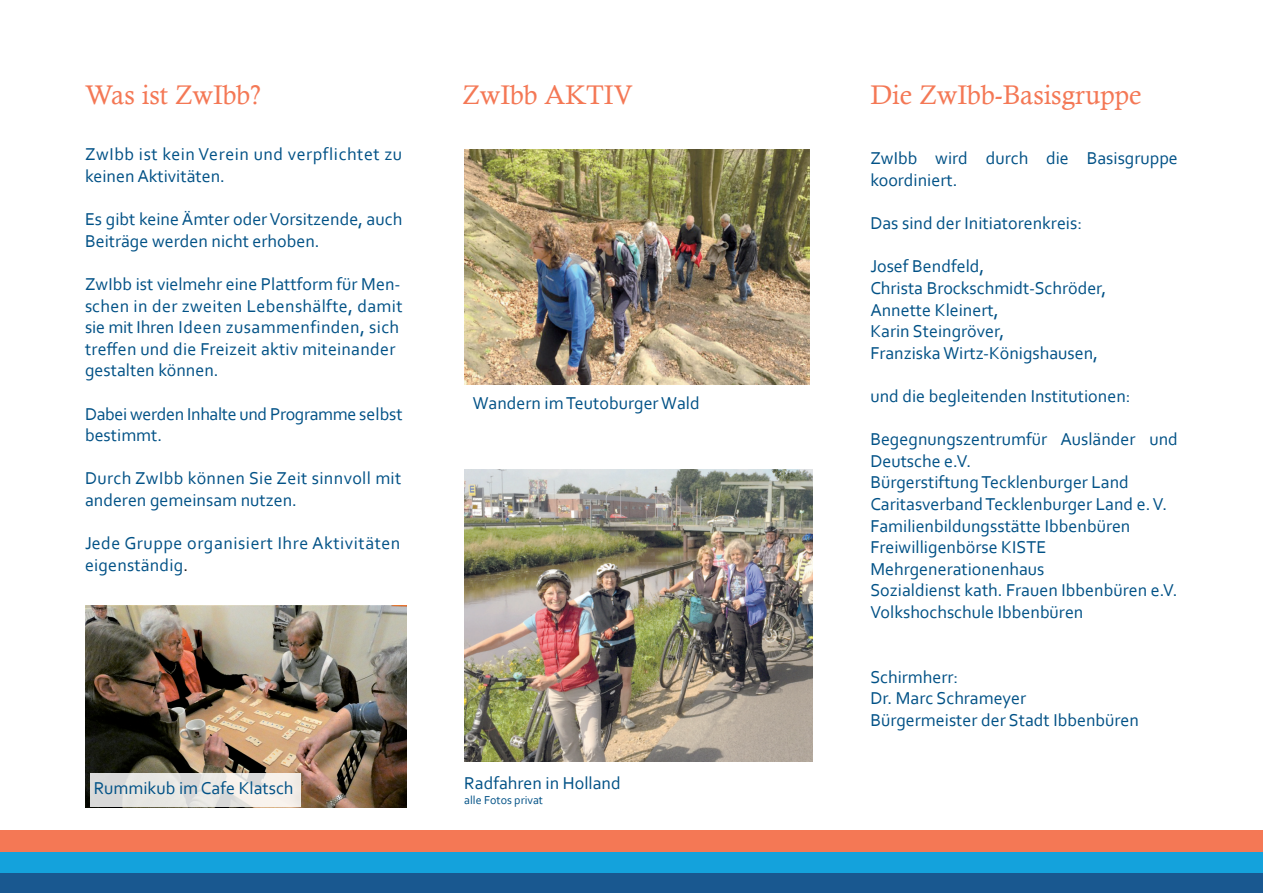
<style>
.page{position:relative;width:1263px;height:893px;background:#fff}
.page>*{position:absolute;margin:0;border:0;box-sizing:border-box;transform-origin:0 0}
.t1{font:27px "Calisto";color:#f47855}
.t2{font:18px/21.6px "Corbel";color:#005186}
.t3{font:18px/21.6px "Corbel";letter-spacing:.03em;color:#005186}
.t4{font:18px/21.6px "Corbel";letter-spacing:.02em;color:#005186}
.t5{font:18px/21.6px "Corbel";letter-spacing:-.02em;color:#005186}
.t6{font:12px "Corbel";color:#005186}
.s1{color:#231f20}
</style>
<div class="page">
<div style="left:0;top:873px;width:1263px;height:20px;background:#195890"></div>
<div style="left:0;top:851px;width:1263px;height:22px;background:#14a2dc"></div>
<div style="left:0;top:830px;width:1263px;height:21px;background:#f47855"></div>
<img style="left:85px;top:605px;width:322px;height:203px">
<img style="left:464px;top:470px;width:348px;height:291px">
<img style="left:464px;top:149px;width:345px;height:235px">
<svg style="left:90px;top:774px;width:210px;height:33px;background:#e7e5e2"></svg>
<h1 class="t1" style="left:85px;top:79px;width:177px">Was ist ZwIbb?</h1>
<h1 class="t1" style="left:462px;top:79px;width:172px">ZwIbb AKTIV</h1>
<h1 class="t1" style="left:870px;top:79px;width:273px">Die ZwIbb-Basisgruppe</h1>
<p class="t3" style="left:85px;top:143px;width:319px">ZwIbb ist kein Verein und verpflichtet zu keinen Aktivitäten.</p>
<p class="t2" style="left:85px;top:208px;width:319px">Es gibt keine Ämter oder Vorsitzende, auch<br>Beiträge werden nicht erhoben.</p>
<p class="t2" style="left:85px;top:273px;width:319px">ZwIbb ist vielmehr eine Plattform für Men&shy;schen in der zweiten Lebenshälfte, damit sie mit Ihren Ideen zusammenfinden, sich treffen und die Freizeit aktiv miteinander gestalten können.</p>
<p class="t5" style="left:85px;top:402px;width:319px">Dabei werden Inhalte und Programme selbst bestimmt.</p>
<p class="t4" style="left:85px;top:467px;width:318px">Durch ZwIbb können Sie Zeit sinnvoll mit anderen gemeinsam nutzen.</p>
<p class="t3" style="left:85px;top:532px;width:317px">Jede Gruppe organisiert Ihre Aktivitäten eigenständig<span class="s1">.</span></p>
<p class="t2" style="left:473px;top:392px;width:229px">Wandern im Teutoburger Wald</p>
<p class="t2" style="left:94px;top:777px;width:201px">Rummikub im Cafe Klatsch</p>
<p class="t2" style="left:464px;top:772px;width:158px">Radfahren in Holland</p>
<p class="t6" style="left:464px;top:792px;width:80px">alle Fotos privat</p>
<p class="t2" style="left:870px;top:147px;width:309px">ZwIbb wird durch die Basisgruppe koordiniert.</p>
<p class="t2" style="left:870px;top:212px;width:213px">Das sind der Initiatorenkreis:</p>
<p class="t2" style="left:870px;top:255px;width:237px">Josef Bendfeld,<br>Christa Brockschmidt-Schröder,<br>Annette Kleinert,<br>Karin Steingröver,<br>Franziska Wirtz-Königshausen,</p>
<p class="t2" style="left:870px;top:385px;width:262px">und die begleitenden Institutionen:</p>
<p class="t2" style="left:870px;top:428px;width:309px">Begegnungszentrumfür Ausländer und<br>Deutsche e.V.<br>Bürgerstiftung Tecklenburger Land<br>Caritasverband Tecklenburger Land e. V.<br>Familienbildungsstätte Ibbenbüren<br>Freiwilligenbörse KISTE<br>Mehrgenerationenhaus<br>Sozialdienst kath. Frauen Ibbenbüren e.V.<br>Volkshochschule Ibbenbüren</p>
<p class="t2" style="left:870px;top:666px;width:270px">Schirmherr:<br>Dr. Marc Schrameyer<br>Bürgermeister der Stadt Ibbenbüren</p>
</div>
